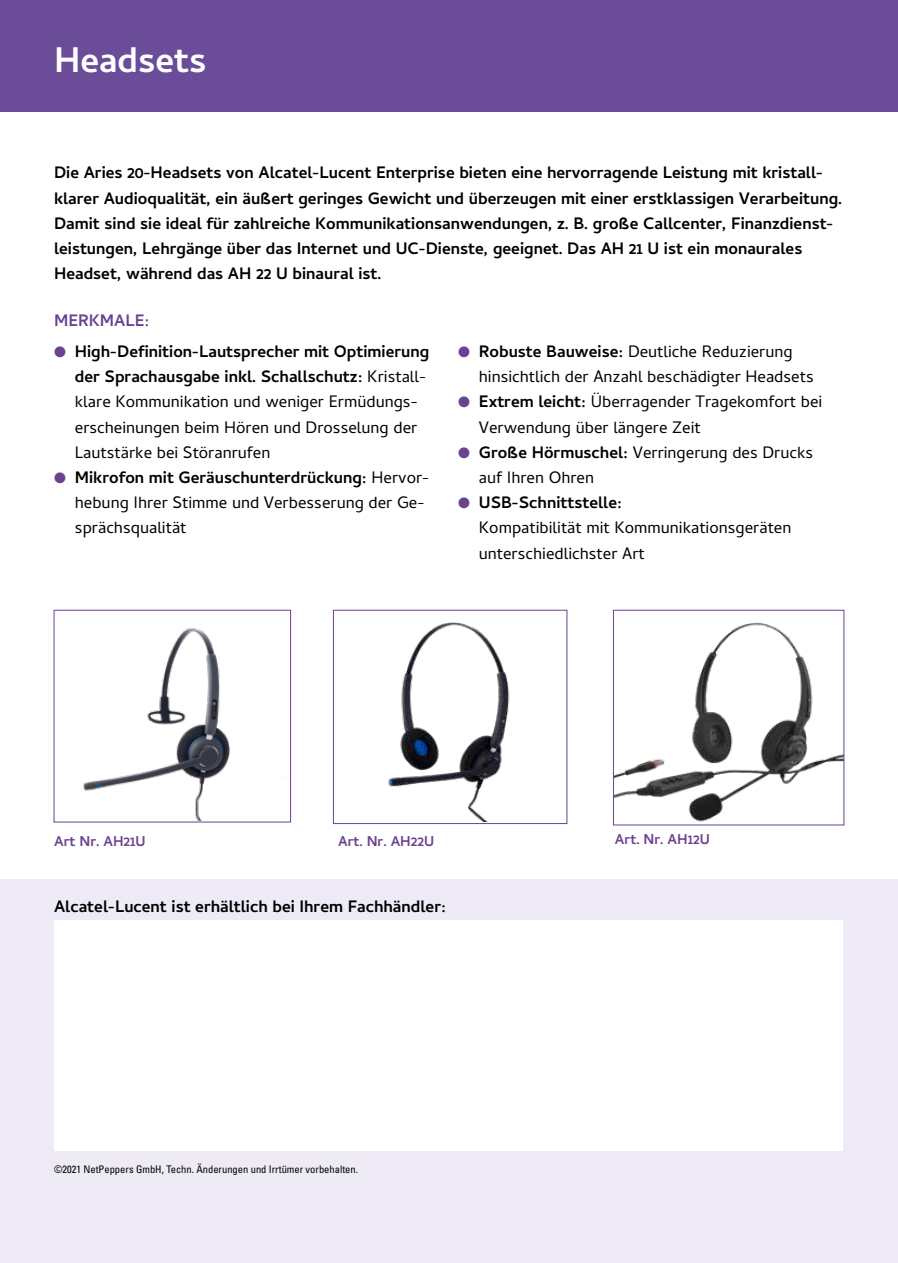
<style>
.page{position:relative;width:898px;height:1263px;background:#fff}
.page>*{position:absolute;margin:0;border:0;box-sizing:border-box;transform-origin:0 0}
.t1{font:700 45px "Cambay Devanagari";color:#fff}
.t2{font:21px/25.2px "Cambay Devanagari";color:#000}
.t3{font:700 21px/25.2px "Cambay Devanagari";color:#000}
.t4{font:700 21px "Cambay Devanagari";color:#6b4192}
.t5{font:700 18px "Cambay Devanagari";color:#6b4192}
.t6{font:condensed 10.5px "Univers LT Std";color:#000}
.s1{color:#6b4192}
.s2{font-weight:700}
</style>
<div class="page">
<div style="left:0;top:0;width:897px;height:111px;background:#6a4c99"></div>
<div style="left:0;top:880px;width:897px;height:383px;background:#efebf6"></div>
<img style="left:83px;top:627px;width:147px;height:193px">
<div style="left:54px;top:610px;width:237px;height:212px;border:1px solid #6b4192"></div>
<img style="left:615px;top:622px;width:227px;height:200px">
<div style="left:613px;top:610px;width:231px;height:215px;border:1px solid #6b4192"></div>
<img style="left:388px;top:622px;width:122px;height:199px">
<div style="left:333px;top:610px;width:234px;height:214px;border:1px solid #6b4192"></div>
<div style="left:54px;top:920px;width:788px;height:230px;background:#fff"></div>
<h1 class="t1" style="left:54px;top:30px;width:154px">Headsets</h1>
<p class="t3" style="left:54px;top:159px;width:789px">Die Aries 20-Headsets von Alcatel-Lucent Enterprise bieten eine hervorragende Leistung mit kristall&shy;klarer Audioqualität, ein äußert geringes Gewicht und überzeugen mit einer erstklassigen Verarbeitung.<br>Damit sind sie ideal für zahlreiche Kommunikationsanwendungen, z. B. große Callcenter, Finanzdienst&shy;leistungen, Lehrgänge über das Internet und UC-Dienste, geeignet. Das AH 21 U ist ein monaurales Headset, während das AH 22 U binaural ist.</p>
<p class="t4" style="left:54px;top:306px;width:97px">MERKMALE:</p>
<p class="t2" style="left:75px;top:342px;width:356px;text-indent:-21px"><span class="s1">●</span> <span class="s2">High-Definition-Lautsprecher mit Optimierung der Sprachausgabe inkl. Schallschutz:</span> Kristall&shy;klare Kommunikation und weniger Ermüdungs&shy;erscheinungen beim Hören und Drosselung der Lautstärke bei Störanrufen</p>
<p class="t2" style="left:75px;top:468px;width:356px;text-indent:-21px"><span class="s1">●</span> <span class="s2">Mikrofon mit Geräuschunterdrückung:</span> Hervor&shy;hebung Ihrer Stimme und Verbesserung der Ge&shy;sprächsqualität</p>
<p class="t2" style="left:478px;top:342px;width:336px;text-indent:-21px"><span class="s1">●</span> <span class="s2">Robuste Bauweise:</span> Deutliche Reduzierung hinsichtlich der Anzahl beschädigter Headsets</p>
<p class="t2" style="left:478px;top:392px;width:345px;text-indent:-21px"><span class="s1">●</span> <span class="s2">Extrem leicht:</span> Überragender Tragekomfort bei<br>Verwendung über längere Zeit</p>
<p class="t2" style="left:478px;top:442px;width:336px;text-indent:-21px"><span class="s1">●</span> <span class="s2">Große Hörmuschel:</span> Verringerung des Drucks auf Ihren Ohren</p>
<p class="t2" style="left:478px;top:493px;width:314px;text-indent:-21px"><span class="s1">●</span> <span class="s2">USB-Schnittstelle:<br></span>Kompatibilität mit Kommunikationsgeräten unterschiedlichster Art</p>
<p class="t5" style="left:54px;top:829px;width:93px">Art Nr. AH21U</p>
<p class="t5" style="left:338px;top:829px;width:98px">Art. Nr. AH22U</p>
<p class="t5" style="left:614px;top:827px;width:96px">Art. Nr. AH12U</p>
<p class="t3" style="left:54px;top:892px;width:393px">Alcatel-Lucent ist erhältlich bei Ihrem Fachhändler:</p>
<p class="t6" style="left:54px;top:1162px;width:305px">©2021 NetPeppers GmbH, Techn. Änderungen und Irrtümer vorbehalten.</p>
</div>
